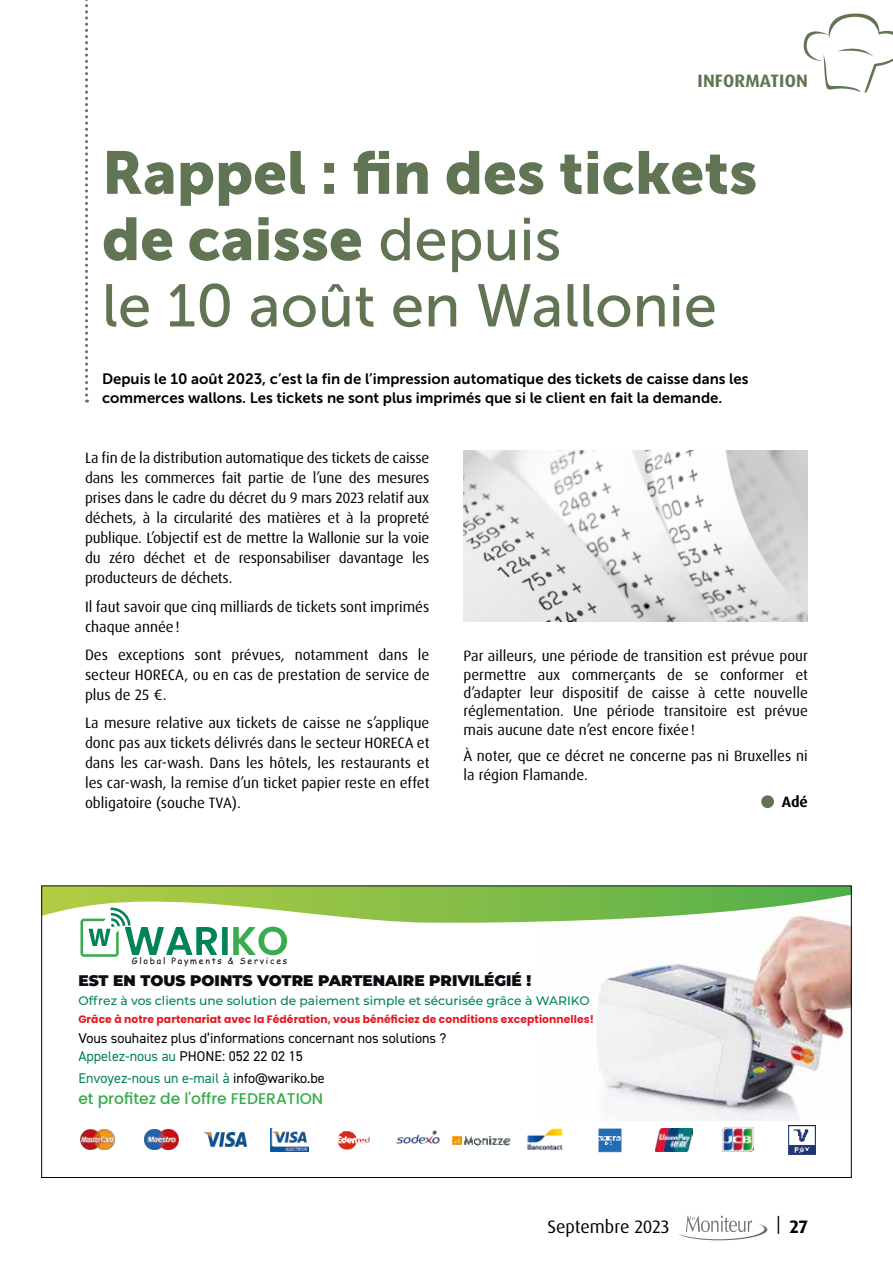
<style>
.page{position:relative;width:893px;height:1263px;background:#fff}
.page>*{position:absolute;margin:0;border:0;box-sizing:border-box;transform-origin:0 0}
.t1{font:60px/66.3px "Museo Sans 900";color:#617554}
.t2{font:60px "Museo Sans 500";color:#617554}
.t3{font:18px "Dax Pro";letter-spacing:-.005em;color:#000}
.t4{font:700 18px "Dax Pro";letter-spacing:.01em;color:#617554}
.t5{font:700 18px "Dax Pro";color:#000}
.t6{font:500 15.6px "Poppins";color:#39ac4c}
.t7{font:900 15.3px "Montserrat";color:#0b0c11}
.t8{font:15px/20px "Dax Pro";color:#000;text-align:justify}
.t9{font:15px/18.3px "Museo Sans 700";color:#000}
.t10{font:700 15px "Dax Pro";color:#000}
.t11{font:14.1px/18.3px "DIN2014";color:#000}
.t12{font:14.1px "DIN2014";color:#008354}
.t13{font:500 12.3px "Montserrat";color:#008354}
.t14{font:700 10.8px "Poppins";letter-spacing:.01em;color:#e51923}
.t15{font:8.7px "Comic Sans MS";letter-spacing:.2em;color:#0c0d11}
.s1{font-family:"Museo Sans 500"}
.s2{color:#008354}
.s3{color:#000}
</style>
<div class="page">
<svg style="left:679px;top:1215px;width:88px;height:26px"></svg>
<svg style="left:803px;top:13px;width:90px;height:80px"></svg>
<svg style="left:85px;top:0;width:3px;height:403px"></svg>
<div style="left:761px;top:795px;width:13px;height:13px;background:#617554;border-radius:50%"></div>
<img style="left:463px;top:451px;width:345px;height:170px">
<img style="left:597px;top:957px;width:253px;height:163px">
<img style="left:144px;top:1130px;width:34px;height:20px">
<img style="left:722px;top:1128px;width:31px;height:24px">
<img style="left:452px;top:1136px;width:59px;height:10px">
<img style="left:337px;top:1131px;width:33px;height:19px">
<img style="left:396px;top:1129px;width:44px;height:15px">
<img style="left:656px;top:1128px;width:36px;height:23px">
<img style="left:789px;top:1125px;width:26px;height:29px">
<img style="left:271px;top:1128px;width:37px;height:23px">
<img style="left:598px;top:1128px;width:24px;height:25px">
<img style="left:80px;top:1130px;width:34px;height:20px">
<img style="left:205px;top:1133px;width:42px;height:14px">
<img style="left:527px;top:1128px;width:36px;height:23px">
<svg style="left:43px;top:887px;width:807px;height:70px"></svg>
<p class="t4" style="left:697px;top:69px;width:112px">INFORMATION</p>
<h1 class="t1" style="left:102px;top:139px;width:657px">Rappel : fin des tickets de caisse <span class="s1">depuis</span></h1>
<h1 class="t2" style="left:102px;top:273px;width:616px">le 10 août en Wallonie</h1>
<p class="t9" style="left:102px;top:370px;width:648px">Depuis le 10 août 2023, c’est la fin de l’impression automatique des tickets de caisse dans les commerces wallons. Les tickets ne sont plus imprimés que si le client en fait la demande.</p>
<p class="t8" style="left:85px;top:448px;width:346px">La fin de la distribution automatique des tickets de caisse dans les commerces fait partie de l’une des mesures prises dans le cadre du décret du 9 mars 2023 relatif aux déchets, à la circularité des matières et à la propreté publique. L’objectif est de mettre la Wallonie sur la voie du zéro déchet et de responsabiliser davantage les producteurs de déchets.</p>
<p class="t8" style="left:85px;top:596px;width:346px">Il faut savoir que cinq milliards de tickets sont imprimés chaque année!</p>
<p class="t8" style="left:85px;top:645px;width:346px">Des exceptions sont prévues, notamment dans le secteur HORECA, ou en cas de prestation de service de plus de 25 €.</p>
<p class="t8" style="left:85px;top:713px;width:346px">La mesure relative aux tickets de caisse ne s’applique donc pas aux tickets délivrés dans le secteur HORECA et dans les car-wash. Dans les hôtels, les restaurants et les car-wash, la remise d’un ticket papier reste en effet obligatoire (souche TVA).</p>
<p class="t8" style="left:463px;top:647px;width:346px;line-height:18.3px">Par ailleurs, une période de transition est prévue pour permettre aux commerçants de se conformer et d’adapter leur dispositif de caisse à cette nouvelle réglementation. Une période transitoire est prévue mais aucune date n’est encore fixée!</p>
<p class="t8" style="left:463px;top:747px;width:346px;line-height:18.3px">À noter, que ce décret ne concerne pas ni Bruxelles ni la région Flamande.</p>
<p class="t10" style="left:782px;top:792px;width:28px">Adé</p>
<p class="t15" style="left:132px;top:955px;width:157px">Global Payments &amp; Services</p>
<p class="t7" style="left:78px;top:969px;width:454px">EST EN TOUS POINTS VOTRE PARTENAIRE PRIVILÉGIÉ !</p>
<p class="t13" style="left:78px;top:992px;width:513px">Offrez à vos clients une solution de paiement simple et sécurisée grâce à WARIKO</p>
<p class="t14" style="left:78px;top:1013px;width:517px">Grâce à notre partenariat avec la Fédération, vous bénéficiez de conditions exceptionnelles!</p>
<p class="t11" style="left:78px;top:1029px;width:370px">Vous souhaitez plus d’informations concernant nos solutions ?<br><span class="s2">Appelez-nous au</span> PHONE: 052 22 02 15</p>
<p class="t12" style="left:78px;top:1070px;width:248px">Envoyez-nous un e-mail à <span class="s3">info@wariko.be</span></p>
<p class="t6" style="left:78px;top:1090px;width:246px">et profitez de l'offre FEDERATION</p>
<p class="t3" style="left:547px;top:1215px;width:124px">Septembre 2023</p>
<p class="t5" style="left:776px;top:1215px;width:33px"><sup>|</sup> 27</p>
</div>
